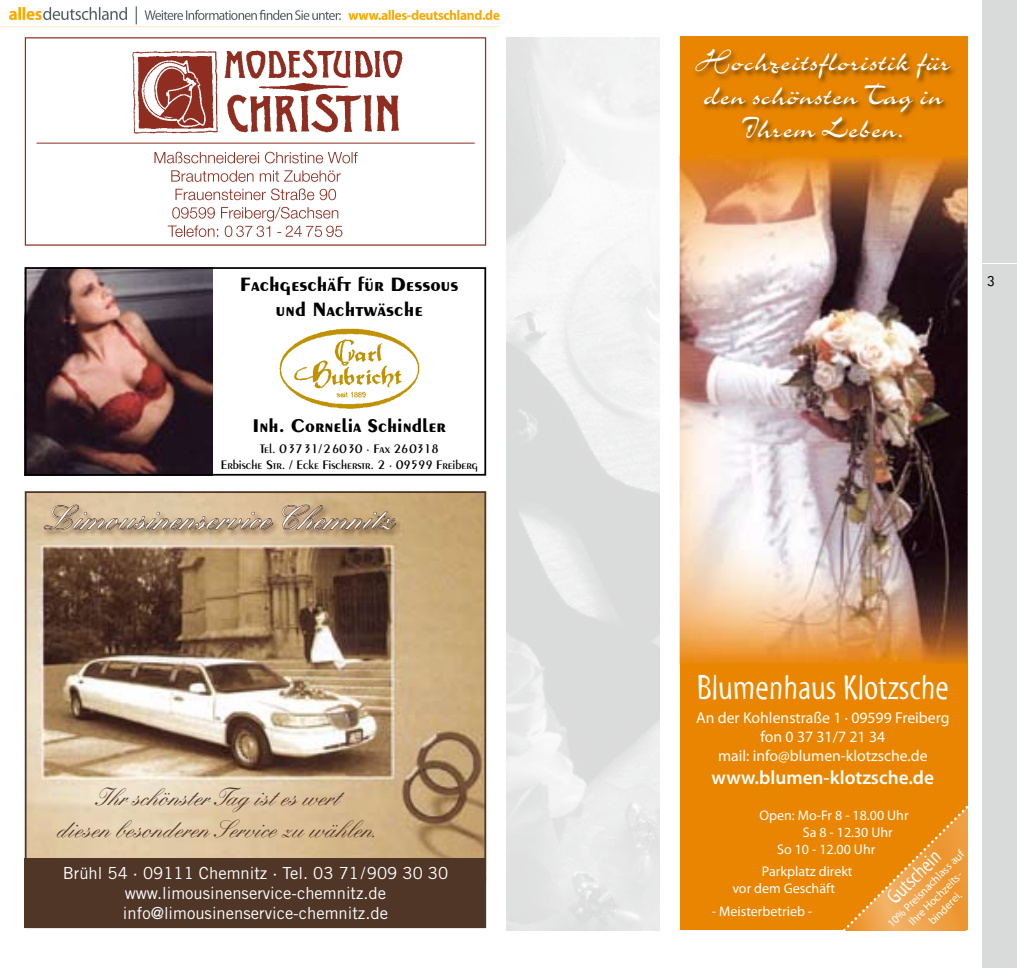
<style>
.page{position:relative;width:1017px;height:968px;background:#fff}
.page>*{position:absolute;margin:0;border:0;box-sizing:border-box;transform-origin:0 0}
.t1{font:35px "Myriad Std Tilt";color:#fff}
.t2{font:33.25px/33.2px "Charme";color:#fff;text-align:center}
.t3{font:500 33.25px "Kuenstler Script";color:#fff}
.t4{font:500 24.5px/31.5px "Kuenstler Script";color:#4f3627;text-align:center}
.t5{font:21px "Myriad Std Tilt";color:#fff}
.t6{font:700 20.65px/24.7px "Peignot";color:#000;text-align:center}
.t7{font:700 19.6px "Peignot";color:#000}
.t8{font:600 19.25px "Myriad Pro";color:#fff}
.t9{font:16.62px/19.9px "Trade Gothic";color:#fff;text-align:center}
.t10{font:15.75px/18.9px "Myriad Pro";color:#fff;text-align:center}
.t11{font:14px/16.8px "Myriad Pro";color:#fff}
.t12{font:600 13.12px/15.8px "Peignot";color:#000;text-align:center}
.t13{font:11.38px/13.7px "Myriad Pro";color:#fff;text-align:center}
</style>
<div class="page">
<div style="left:982px;top:0;width:35px;height:967px;background:#d9dada"></div>
<hr style="left:982px;top:263px;width:35px;height:1px;background:#fff">
<div style="left:680px;top:37px;width:287px;height:892px;background:#e98500"></div>
<svg style="left:843px;top:806px;width:124px;height:123px"></svg>
<img style="left:680px;top:158px;width:287px;height:506px">
<img style="left:694px;top:51px;width:273px;height:128px">
<img style="left:28px;top:270px;width:184px;height:202px">
<img style="left:279px;top:328px;width:141px;height:81px">
<div style="left:25px;top:267px;width:461px;height:208px;border:2px solid #000"></div>
<img style="left:132px;top:49px;width:271px;height:85px">
<div style="left:25px;top:37px;width:461px;height:209px;border:1px solid #8f2d20"></div>
<hr style="left:37px;top:143px;width:438px;height:1px;background:#8f2d20">
<svg style="left:154px;top:152px;width:204px;height:11px"></svg>
<svg style="left:171px;top:170px;width:170px;height:12px"></svg>
<svg style="left:175px;top:188px;width:161px;height:12px"></svg>
<svg style="left:168px;top:207px;width:174px;height:30px"></svg>
<img style="left:28px;top:494px;width:455px;height:364px">
<div style="left:25px;top:858px;width:461px;height:69px;background:#4f3627"></div>
<img style="left:42px;top:504px;width:361px;height:33px">
<svg style="left:43px;top:504px;width:231px;height:26px;background:#b79d7e"></svg>
<svg style="left:281px;top:504px;width:116px;height:26px;background:#a38663"></svg>
<div style="left:25px;top:491px;width:461px;height:436px;border:2px solid #4f3627"></div>
<img style="left:0;top:6px;width:500px;height:21px">
<p class="t6" style="left:240px;top:272px;width:220px">Fachgeschäft für Dessous und Nachtwäsche</p>
<p class="t7" style="left:253px;top:414px;width:195px">Inh. Cornelia Schindler</p>
<p class="t12" style="left:221px;top:440px;width:258px">Tel. 03731/26030 · Fax 260318<br>Erbische Str. / Ecke Fischerstr. 2 · 09599 Freiberg</p>
<h2 class="t3" style="left:44px;top:498px;width:351px">Limousinenservice Chemnitz</h2>
<h3 class="t4" style="left:57px;top:781px;width:323px">Ihr schönster Tag ist es wert<br>diesen besonderen Service zu wählen.</h3>
<p class="t9" style="left:63px;top:863px;width:387px">Brühl 54 · 09111 Chemnitz · Tel. 03 71/909 30 30 www.limousinenservice-chemnitz.de info@limousinenservice-chemnitz.de</p>
<h2 class="t2" style="left:696px;top:46px;width:257px">Hochzeitsfloristik für den schönsten Tag in<br>Ihrem Leben.</h2>
<h1 class="t1" style="left:697px;top:668px;width:253px">Blumenhaus Klotzsche</h1>
<p class="t10" style="left:696px;top:708px;width:255px">An der Kohlenstraße 1 · 09599 Freiberg fon 0 37 31/7 21 34<br>mail: info@blumen-klotzsche.de</p>
<p class="t8" style="left:712px;top:765px;width:224px">www.blumen-klotzsche.de</p>
<p class="t11" style="left:759px;top:806px;width:151px">Open: Mo-Fr 8 - 18.00 Uhr</p>
<p class="t11" style="left:803px;top:823px;width:92px">Sa 8 - 12.30 Uhr</p>
<p class="t11" style="left:777px;top:840px;width:100px">So 10 - 12.00 Uhr</p>
<p class="t11" style="left:732px;top:862px;width:122px;text-indent:30px">Parkplatz direkt vor dem Geschäft</p>
<p class="t11" style="left:712px;top:902px;width:102px">- Meisterbetrieb -</p>
<p class="t13" style="left:884px;top:920px;width:105px;rotate:-45deg">10% Preisnachlass auf<br>Ihre Hochzeits&shy;binderei.</p>
<p class="t5" style="left:882px;top:892px;width:68px;rotate:-45deg">Gutschein</p>
</div>
